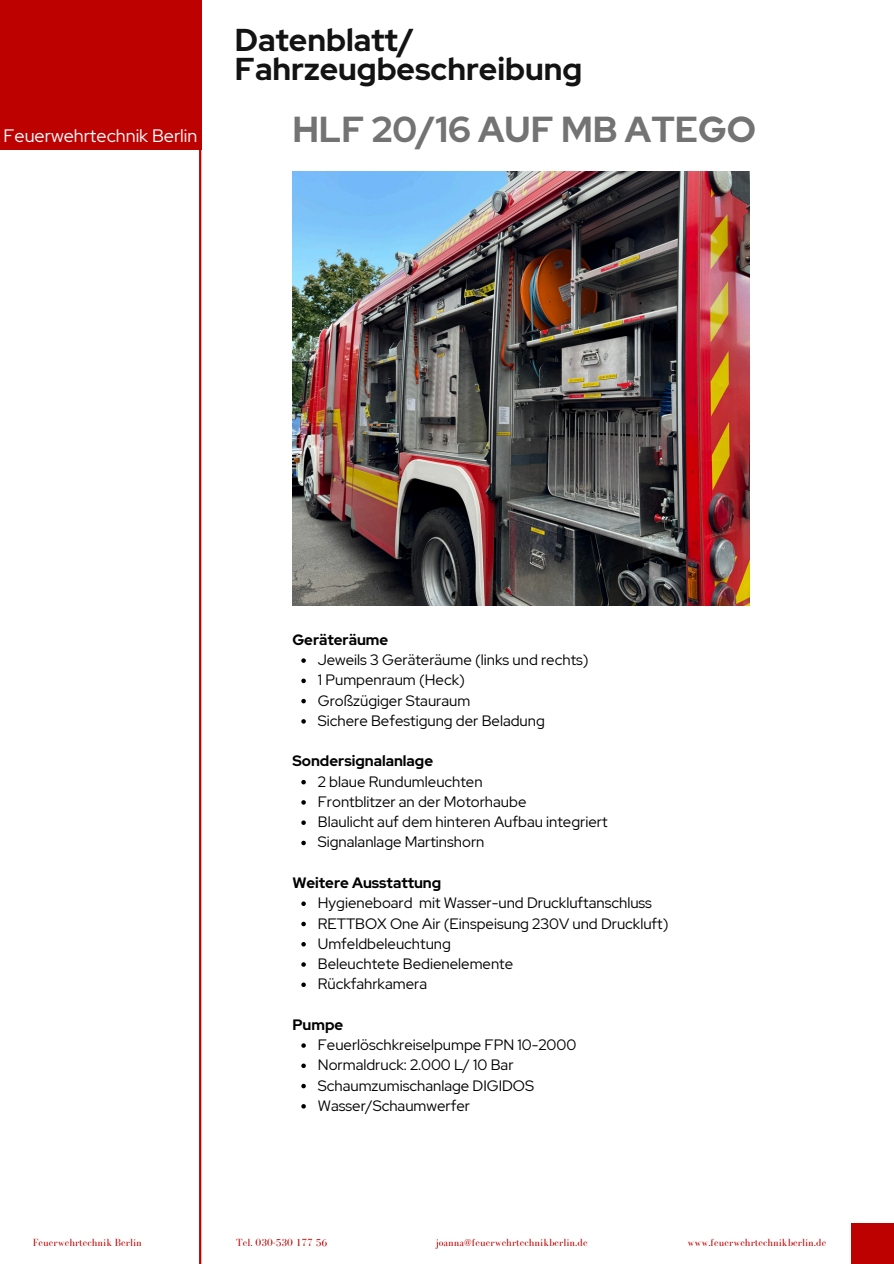
<style>
.page{position:relative;width:894px;height:1264px;background:#fff}
.page>*{position:absolute;margin:0;border:0;box-sizing:border-box;transform-origin:0 0}
.t1{font:700 36px "Red Hat Display";color:#737373}
.t2{font:700 31.5px/28.2px "Red Hat Display";color:#131313}
.t3{font:18px "Red Hat Display";color:#fff}
.t4{font:15px "Red Hat Display";color:#000}
.t5{font:700 15px "Red Hat Display";color:#000}
.t6{font:10.65px "Bodoni FLF";color:#bd0000}
</style>
<div class="page">
<div style="left:0;top:0;width:201px;height:149px;background:#bd0000"></div>
<div style="left:850px;top:1223px;width:43px;height:40px;background:#bd0000"></div>
<hr style="left:199px;top:140px;width:2px;height:1123px;background:#bd0000">
<svg style="left:301px;top:658px;width:5px;height:5px"></svg>
<svg style="left:301px;top:678px;width:5px;height:5px"></svg>
<svg style="left:301px;top:699px;width:5px;height:4px"></svg>
<svg style="left:301px;top:719px;width:5px;height:4px"></svg>
<svg style="left:301px;top:780px;width:5px;height:4px"></svg>
<svg style="left:301px;top:800px;width:5px;height:4px"></svg>
<svg style="left:301px;top:820px;width:5px;height:5px"></svg>
<svg style="left:301px;top:840px;width:5px;height:5px"></svg>
<svg style="left:301px;top:901px;width:5px;height:5px"></svg>
<svg style="left:301px;top:921px;width:5px;height:5px"></svg>
<svg style="left:301px;top:942px;width:5px;height:4px"></svg>
<svg style="left:301px;top:962px;width:5px;height:4px"></svg>
<svg style="left:301px;top:982px;width:5px;height:5px"></svg>
<svg style="left:301px;top:1043px;width:5px;height:4px"></svg>
<svg style="left:301px;top:1063px;width:5px;height:5px"></svg>
<svg style="left:301px;top:1083px;width:5px;height:5px"></svg>
<svg style="left:301px;top:1104px;width:5px;height:4px"></svg>
<img style="left:292px;top:171px;width:457px;height:434px">
<h2 class="t3" style="left:4px;top:123px;width:195px">Feuerwehrtechnik Berlin</h2>
<h1 class="t2" style="left:235px;top:26px;width:349px">Datenblatt/<br>Fahrzeugbeschreibung</h1>
<p class="t1" style="left:292px;top:105px;width:465px">HLF 20/16 AUF MB ATEGO</p>
<p class="t5" style="left:292px;top:629px;width:97px">Geräteräume</p>
<h4 class="t4" style="left:318px;top:650px;width:272px">Jeweils 3 Geräteräume (links und rechts)</h4>
<p class="t4" style="left:318px;top:670px;width:149px">1 Pumpenraum (Heck)</p>
<p class="t4" style="left:318px;top:690px;width:154px">Großzügiger Stauraum</p>
<p class="t4" style="left:318px;top:710px;width:228px">Sichere Befestigung der Beladung</p>
<p class="t5" style="left:292px;top:751px;width:142px">Sondersignalanlage</p>
<h4 class="t4" style="left:318px;top:771px;width:166px">2 blaue Rundumleuchten</h4>
<p class="t4" style="left:318px;top:791px;width:210px">Frontblitzer an der Motorhaube</p>
<p class="t4" style="left:318px;top:812px;width:291px">Blaulicht auf dem hinteren Aufbau integriert</p>
<p class="t4" style="left:318px;top:832px;width:168px">Signalanlage Martinshorn</p>
<p class="t5" style="left:292px;top:872px;width:150px">Weitere Ausstattung</p>
<h4 class="t4" style="left:318px;top:893px;width:335px">Hygieneboard mit Wasser-und Druckluftanschluss</h4>
<p class="t4" style="left:318px;top:913px;width:352px">RETTBOX One Air (Einspeisung 230V und Druckluft)</p>
<p class="t4" style="left:318px;top:933px;width:134px">Umfeldbeleuchtung</p>
<p class="t4" style="left:318px;top:953px;width:197px">Beleuchtete Bedienelemente</p>
<p class="t4" style="left:318px;top:974px;width:111px">Rückfahrkamera</p>
<p class="t5" style="left:292px;top:1014px;width:52px">Pumpe</p>
<h4 class="t4" style="left:318px;top:1034px;width:260px">Feuerlöschkreiselpumpe FPN 10-2000</h4>
<p class="t4" style="left:318px;top:1055px;width:197px">Normaldruck: 2.000 L/ 10 Bar</p>
<p class="t4" style="left:318px;top:1075px;width:218px">Schaumzumischanlage DIGIDOS</p>
<p class="t4" style="left:318px;top:1095px;width:154px">Wasser/Schaumwerfer</p>
<h3 class="t6" style="left:33px;top:1236px;width:111px">Feuerwehrtechnik Berlin</h3>
<h3 class="t6" style="left:236px;top:1236px;width:92px">Tel. 030-530 177 56</h3>
<h3 class="t6" style="left:435px;top:1236px;width:153px">joanna@feuerwehrtechnikberlin.de</h3>
<h3 class="t6" style="left:687px;top:1236px;width:140px">www.feuerwehrtechnikberlin.de</h3>
</div>
